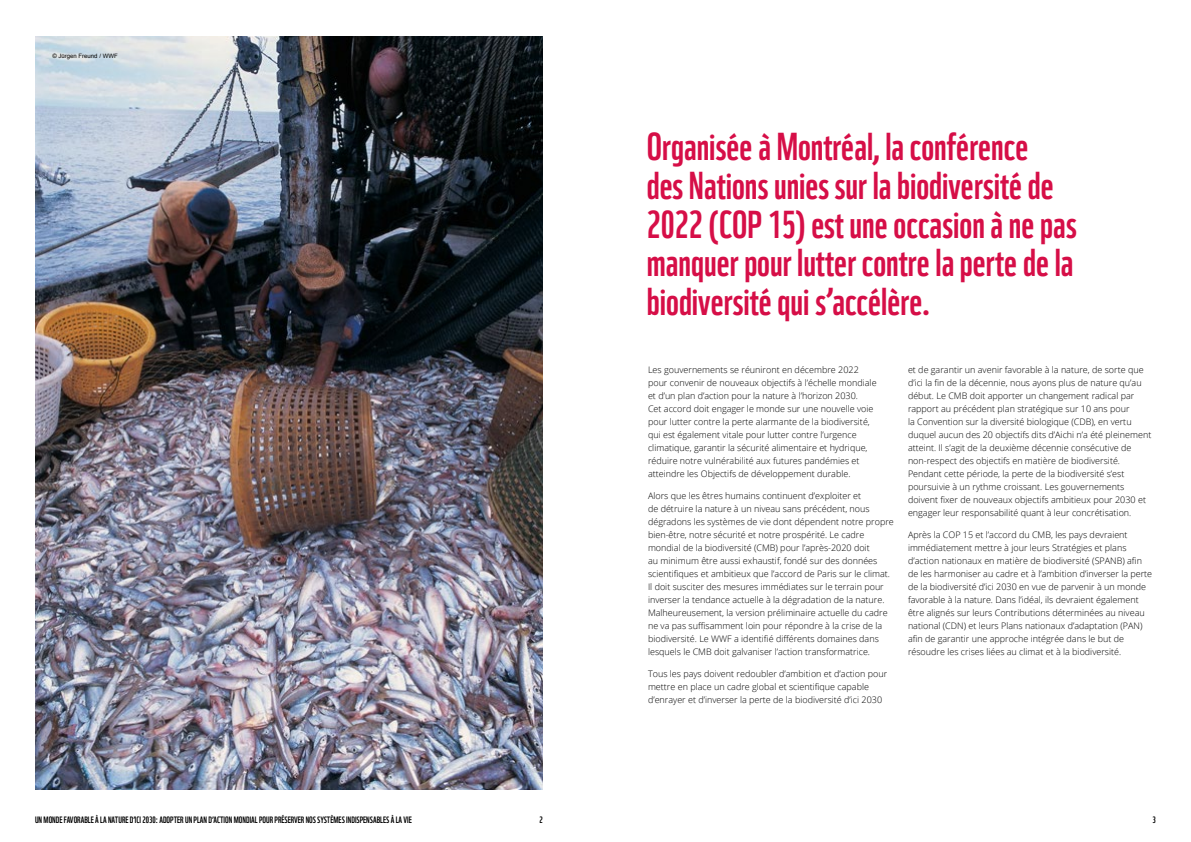
<style>
.page{position:relative;width:1191px;height:842px;background:#fff}
.page>*{position:absolute;margin:0;border:0;box-sizing:border-box;transform-origin:0 0}
.Heading_2{font:37.8px/38.6px "WWF";color:#d60e47}
.Bodycopy{font:300 9px/13px "Open Sans";color:#000}
.Folio{font:9px "WWF";color:#000}
.Copyright_Credit{font:6px "Arial";color:#000}
</style>
<div class="page">
<img style="left:35px;top:37px;width:508px;height:752px">
<p class="Copyright_Credit" style="left:53px;top:52px;width:67px">© Jürgen Freund / WWF</p>
<p class="Heading_2" style="left:647px;top:124px;width:431px">Organisée à Montréal, la conférence<br>des Nations unies sur la biodiversité de 2022 (COP 15) est une occasion à ne pas manquer pour lutter contre la perte de la biodiversité qui s’accélère.</p>
<p class="Bodycopy" style="left:648px;top:363px;width:230px">Les gouvernements se réuniront en décembre 2022 pour convenir de nouveaux objectifs à l’échelle mondiale et d’un plan d’action pour la nature à l’horizon 2030.<br>Cet accord doit engager le monde sur une nouvelle voie pour lutter contre la perte alarmante de la biodiversité, qui est également vitale pour lutter contre l’urgence climatique, garantir la sécurité alimentaire et hydrique, réduire notre vulnérabilité aux futures pandémies et atteindre les Objectifs de développement durable.</p>
<p class="Bodycopy" style="left:648px;top:489px;width:247px">Alors que les êtres humains continuent d’exploiter et<br>de détruire la nature à un niveau sans précédent, nous dégradons les systèmes de vie dont dépendent notre propre bien-être, notre sécurité et notre prospérité. Le cadre mondial de la biodiversité (CMB) pour l’après-2020 doit<br>au minimum être aussi exhaustif, fondé sur des données scientifiques et ambitieux que l’accord de Paris sur le climat.<br>Il doit susciter des mesures immédiates sur le terrain pour inverser la tendance actuelle à la dégradation de la nature.<br>Malheureusement, la version préliminaire actuelle du cadre ne va pas suffisamment loin pour répondre à la crise de la biodiversité. Le WWF a identifié différents domaines dans lesquels le CMB doit galvaniser l’action transformatrice.</p>
<p class="Bodycopy" style="left:648px;top:667px;width:241px">Tous les pays doivent redoubler d’ambition et d’action pour mettre en place un cadre global et scientifique capable d’enrayer et d’inverser la perte de la biodiversité d’ici 2030</p>
<p class="Bodycopy" style="left:908px;top:363px;width:245px">et de garantir un avenir favorable à la nature, de sorte que d’ici la fin de la décennie, nous ayons plus de nature qu’au début. Le CMB doit apporter un changement radical par rapport au précédent plan stratégique sur 10 ans pour<br>la Convention sur la diversité biologique (CDB), en vertu duquel aucun des 20 objectifs dits d’Aichi n’a été pleinement atteint. Il s’agit de la deuxième décennie consécutive de non-respect des objectifs en matière de biodiversité.<br>Pendant cette période, la perte de la biodiversité s’est poursuivie à un rythme croissant. Les gouvernements doivent fixer de nouveaux objectifs ambitieux pour 2030 et engager leur responsabilité quant à leur concrétisation.</p>
<p class="Bodycopy" style="left:908px;top:528px;width:246px">Après la COP 15 et l’accord du CMB, les pays devraient immédiatement mettre à jour leurs Stratégies et plans d’action nationaux en matière de biodiversité (SPANB) afin de les harmoniser au cadre et à l’ambition d’inverser la perte de la biodiversité d’ici 2030 en vue de parvenir à un monde favorable à la nature. Dans l’idéal, ils devraient également être alignés sur leurs Contributions déterminées au niveau national (CDN) et leurs Plans nationaux d’adaptation (PAN) afin de garantir une approche intégrée dans le but de résoudre les crises liées au climat et à la biodiversité.</p>
<p class="Folio" style="left:35px;top:813px;width:378px">UN MONDE FAVORABLE À LA NATURE D’ICI 2030: ADOPTER UN PLAN D’ACTION MONDIAL POUR PRÉSERVER NOS SYSTÈMES INDISPENSABLES À LA VIE</p>
<p class="Folio" style="left:539px;top:813px;width:5px">2</p>
<p class="Folio" style="left:1152px;top:813px;width:5px">3</p>
</div>
